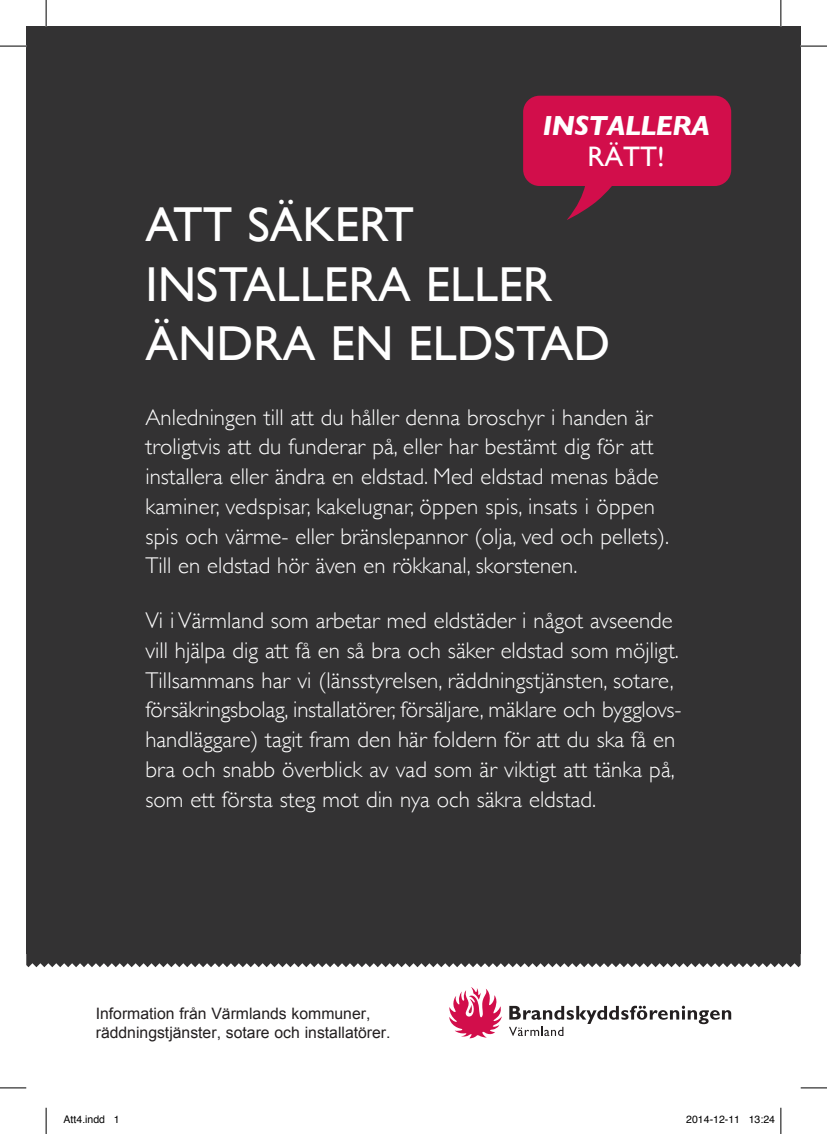
<style>
.page{position:relative;width:827px;height:1134px;background:#fff}
.page>*{position:absolute;margin:0;border:0;box-sizing:border-box;transform-origin:0 0}
.t1{font:49px/59.5px "Gill Sans";color:#fff}
.t2{font:italic 700 28.18px "Gill Sans";letter-spacing:-.025em;color:#fff}
.t3{font:28.18px "Gill Sans";color:#fff}
.t4{font:300 22.75px/29.8px "Gill Sans";color:#fff}
.t5{font:15.75px/19.2px "Arial";color:#231f20}
.t6{font:10.5px "Helvetica";color:#000}
</style>
<div class="page">
<div style="left:26px;top:26px;width:774px;height:928px;background:#333233"></div>
<svg style="left:26px;top:954px;width:774px;height:13px;background:#4e4d4e"></svg>
<svg style="left:523px;top:96px;width:208px;height:124px"></svg>
<svg style="left:449px;top:987px;width:52px;height:51px"></svg>
<svg style="left:509px;top:1006px;width:222px;height:30px"></svg>
<svg style="left:0;top:46px;width:26px;height:1px"></svg>
<svg style="left:800px;top:46px;width:26px;height:1px"></svg>
<svg style="left:0;top:1088px;width:26px;height:1px"></svg>
<svg style="left:800px;top:1088px;width:26px;height:1px"></svg>
<svg style="left:46px;top:0;width:1px;height:26px"></svg>
<svg style="left:46px;top:1108px;width:1px;height:26px"></svg>
<svg style="left:780px;top:0;width:1px;height:26px"></svg>
<svg style="left:780px;top:1108px;width:1px;height:26px"></svg>
<p class="t2" style="left:542px;top:109px;width:169px">INSTALLERA</p>
<p class="t3" style="left:587px;top:140px;width:79px">RÄTT!</p>
<h1 class="t1" style="left:145px;top:194px;width:466px">ATT SÄKERT<br>INSTALLERA ELLER<br>ÄNDRA EN ELDSTAD</h1>
<p class="t4" style="left:145px;top:401px;width:525px">Anledningen till att du håller denna broschyr i handen är troligtvis att du funderar på, eller har bestämt dig för att installera eller ändra en eldstad. Med eldstad menas både kaminer, vedspisar, kakelugnar, öppen spis, insats i öppen spis och värme- eller bränslepannor (olja, ved och pellets).<br>Till en eldstad hör även en rökkanal, skorstenen.</p>
<p class="t4" style="left:145px;top:605px;width:536px">Vi i Värmland som arbetar med eldstäder i något avseende vill hjälpa dig att få en så bra och säker eldstad som möjligt.<br>Tillsammans har vi (länsstyrelsen, räddningstjänsten, sotare, försäkringsbolag, installatörer, försäljare, mäklare och bygglovs&shy;handläggare) tagit fram den här foldern för att du ska få en bra och snabb överblick av vad som är viktigt att tänka på, som ett första steg mot din nya och säkra eldstad.</p>
<p class="t5" style="left:96px;top:1004px;width:296px">Information från Värmlands kommuner, räddningstjänster, sotare och installatörer.</p>
<p class="t6" style="left:64px;top:1112px;width:58px">Att4.indd 1</p>
<p class="t6" style="left:686px;top:1112px;width:90px">2014-12-11 13:24</p>
</div>
